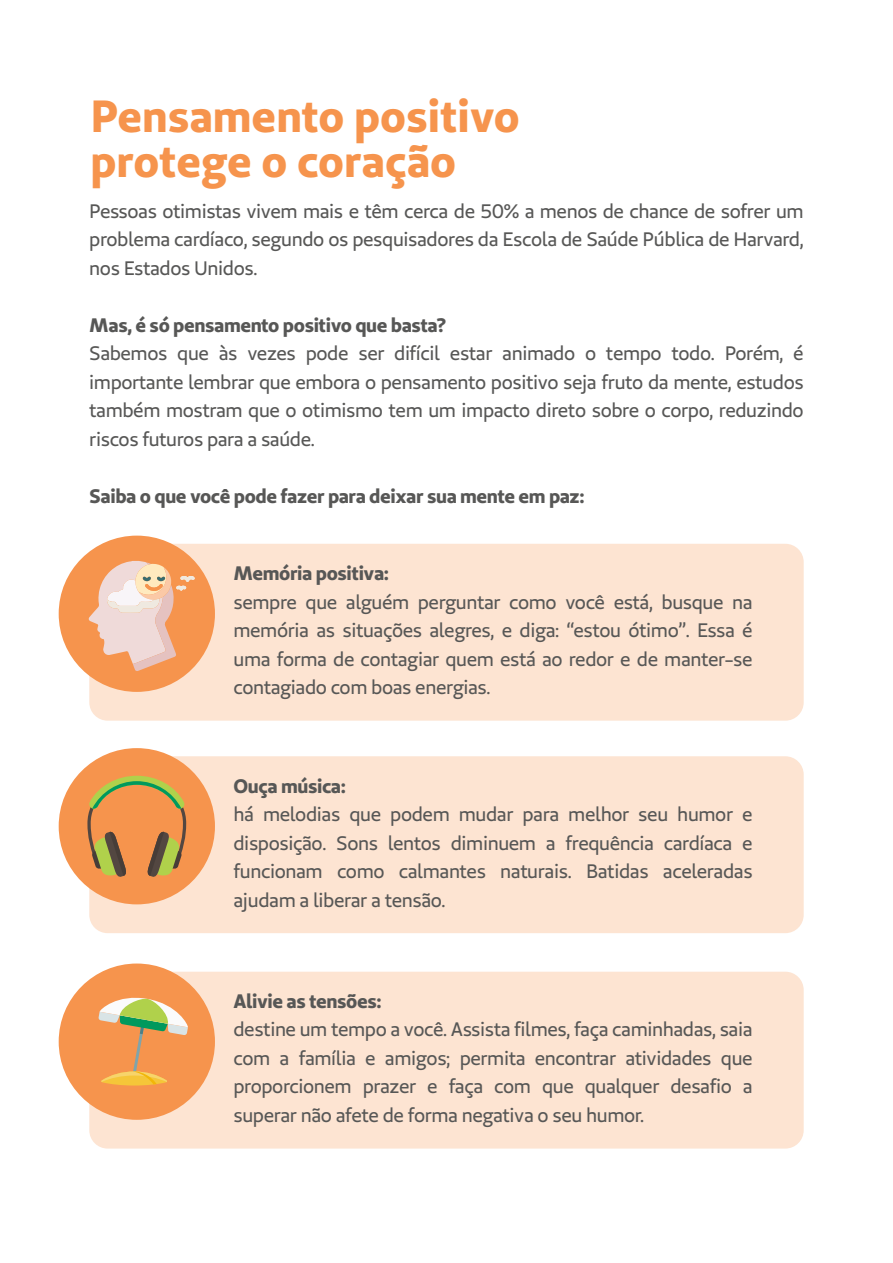
<style>
.page{position:relative;width:893px;height:1263px;background:#fff}
.page>*{position:absolute;margin:0;border:0;box-sizing:border-box;transform-origin:0 0}
.t1{font:45px/45px "Unimed Sans 2020 Bold";color:#f6944d}
.t2{font:19.5px/28.5px "Unimed Sans 2020 Regular";letter-spacing:-.02em;color:#575756;text-align:justify}
.t3{font:19.5px "Unimed Sans 2020 Bold";letter-spacing:-.02em;color:#575756}
</style>
<div class="page">
<div style="left:89px;top:544px;width:715px;height:177px;background:#fde4d2;border-radius:18px"></div>
<div style="left:59px;top:536px;width:156px;height:156px;background:#f6944d;border-radius:50%"></div>
<svg style="left:88px;top:561px;width:107px;height:110px"></svg>
<div style="left:89px;top:756px;width:715px;height:177px;background:#fde4d2;border-radius:18px"></div>
<div style="left:59px;top:748px;width:156px;height:156px;background:#f6944d;border-radius:50%"></div>
<div style="left:89px;top:972px;width:715px;height:176px;background:#fde4d2;border-radius:18px"></div>
<div style="left:59px;top:963px;width:156px;height:157px;background:#f6944d;border-radius:50%"></div>
<svg style="left:98px;top:997px;width:90px;height:88px"></svg>
<svg style="left:87px;top:776px;width:99px;height:101px"></svg>
<h1 class="t1" style="left:91px;top:92px;width:431px">Pensamento positivo protege o coração</h1>
<p class="t2" style="left:89px;top:196px;width:716px">Pessoas otimistas vivem mais e têm cerca de 50% a menos de chance de sofrer um problema cardíaco, segundo os pesquisadores da Escola de Saúde Pública de Harvard, nos Estados Unidos.</p>
<p class="t3" style="left:89px;top:312px;width:359px">Mas, é só pensamento positivo que basta?</p>
<p class="t2" style="left:89px;top:339px;width:716px">Sabemos que às vezes pode ser difícil estar animado o tempo todo. Porém, é importante lembrar que embora o pensamento positivo seja fruto da mente, estudos também mostram que o otimismo tem um impacto direto sobre o corpo, reduzindo riscos futuros para a saúde.</p>
<p class="t3" style="left:89px;top:483px;width:497px">Saiba o que você pode fazer para deixar sua mente em paz:</p>
<p class="t3" style="left:233px;top:560px;width:157px">Memória positiva:</p>
<p class="t2" style="left:233px;top:587px;width:521px">sempre que alguém perguntar como você está, busque na memória as situações alegres, e diga: “estou ótimo”. Essa é uma forma de contagiar quem está ao redor e de manter-se contagiado com boas energias.</p>
<p class="t3" style="left:233px;top:773px;width:114px">Ouça música:</p>
<p class="t2" style="left:233px;top:800px;width:521px">há melodias que podem mudar para melhor seu humor e disposição. Sons lentos diminuem a frequência cardíaca e funcionam como calmantes naturais. Batidas aceleradas ajudam a liberar a tensão.</p>
<p class="t3" style="left:233px;top:988px;width:149px">Alivie as tensões:</p>
<p class="t2" style="left:233px;top:1015px;width:521px">destine um tempo a você. Assista filmes, faça caminhadas, saia com a família e amigos; permita encontrar atividades que proporcionem prazer e faça com que qualquer desafio a superar não afete de forma negativa o seu humor.</p>
</div>
